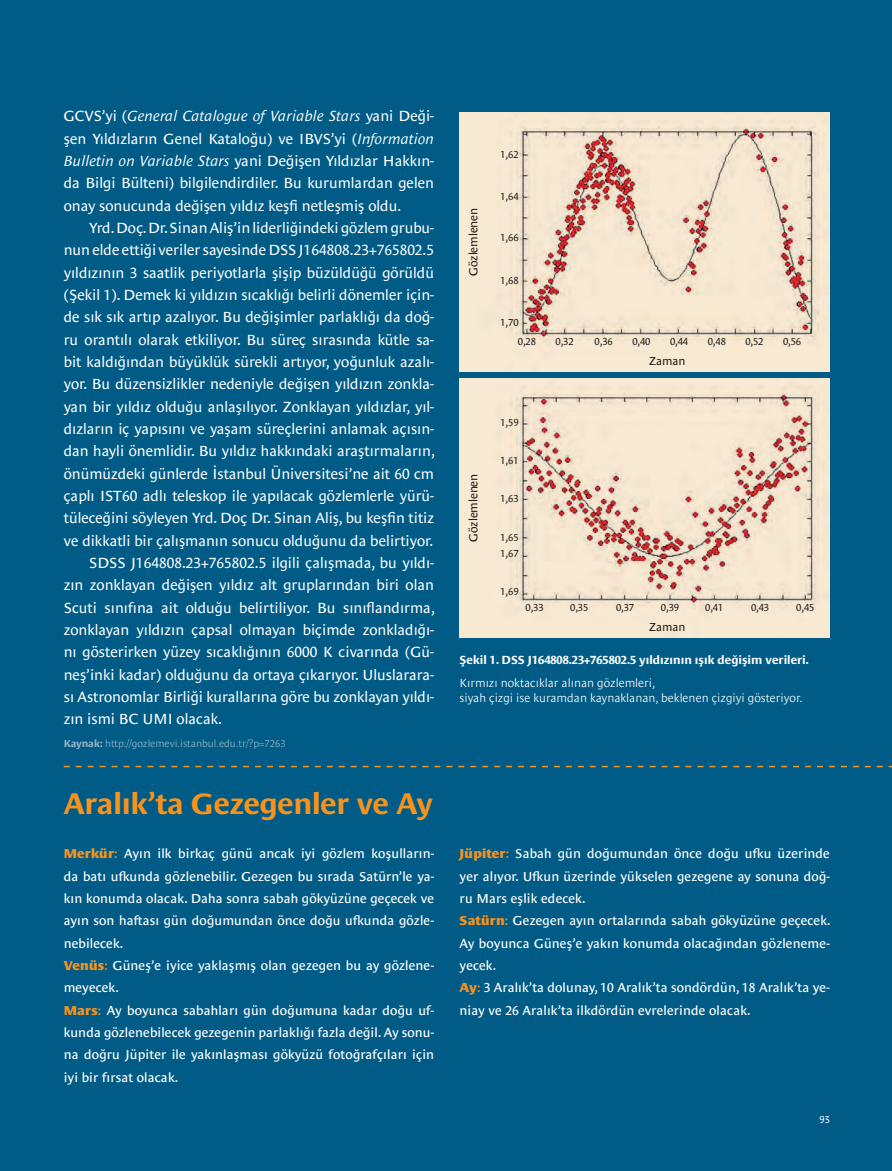
<style>
.page{position:relative;width:892px;height:1171px;background:#fff}
.page>*{position:absolute;margin:0;border:0;box-sizing:border-box;transform-origin:0 0}
.t1{font:700 30px "Le Monde Sans Pro";letter-spacing:-.005em;color:#f7931d}
.t2{font:15px/22.4px "Le Monde Sans Pro";color:#fff;text-align:justify}
.t3{font:13.2px/22.4px "Le Monde Sans Pro";letter-spacing:.01em;color:#fff}
.t4{font:300 12px/14.4px "Le Monde Sans Pro";color:#fff}
.t5{font:700 12px "Le Monde Sans Pro";color:#fff}
.t6{font:12px "Le Monde Sans Pro";letter-spacing:-.01em;color:#231f20}
.t7{font:11.85px "Le Monde Sans Pro";letter-spacing:-.01em;color:#231f20}
.t8{font:10.35px/16.4px "Le Monde Sans Pro";letter-spacing:-.01em;color:#231f20}
.t9{font:300 10.35px "Le Monde Sans Pro";color:#97b5c6}
.t10{font:10.35px "Le Monde Courrier Pro";color:#fff}
.s1{font-style:italic}
.s2{font-weight:700}
.s3{font-weight:700;font-stretch:expanded;color:#f7931d}
.s4{color:#f7931d}
</style>
<div class="page">
<div style="left:0;top:0;width:891px;height:1170px;background:#005c86"></div>
<svg style="left:64px;top:765px;width:827px;height:2px"></svg>
<img style="left:465px;top:112px;width:364px;height:259px">
<img style="left:465px;top:378px;width:364px;height:259px">
<p class="t2" style="left:64px;top:103px;width:371px">GCVS’yi (<span class="s1">General Catalogue of Variable Stars</span> yani Deği&shy;şen Yıldızların Genel Kataloğu) ve IBVS’yi (<span class="s1">Information Bulletin on Variable Stars</span> yani Değişen Yıldızlar Hakkın&shy;da Bilgi Bülteni) bilgilendirdiler. Bu kurumlardan gelen onay sonucunda değişen yıldız keşfi netleşmiş oldu.</p>
<p class="t2" style="left:89px;top:215px;width:346px">Yrd. Doç. Dr. Sinan Aliş’in liderliğindeki gözlem grubu-</p>
<p class="t2" style="left:64px;top:237px;width:371px">nun elde ettiği veriler sayesinde DSS J164808.23+765802.5</p>
<p class="t2" style="left:64px;top:259px;width:371px">yıldızının 3 saatlik periyotlarla şişip büzüldüğü görüldü</p>
<p class="t2" style="left:64px;top:282px;width:371px">(Şekil 1). Demek ki yıldızın sıcaklığı belirli dönemler için-</p>
<p class="t2" style="left:64px;top:304px;width:371px">de sık sık artıp azalıyor. Bu değişimler parlaklığı da doğ-</p>
<p class="t2" style="left:64px;top:326px;width:371px">ru orantılı olarak etkiliyor. Bu süreç sırasında kütle sa-</p>
<p class="t2" style="left:64px;top:349px;width:371px">bit kaldığından büyüklük sürekli artıyor, yoğunluk azalı-</p>
<p class="t2" style="left:64px;top:371px;width:371px">yor. Bu düzensizlikler nedeniyle değişen yıldızın zonkla-</p>
<p class="t2" style="left:64px;top:393px;width:371px">yan bir yıldız olduğu anlaşılıyor. Zonklayan yıldızlar, yıl-</p>
<p class="t2" style="left:64px;top:416px;width:371px">dızların iç yapısını ve yaşam süreçlerini anlamak açısın-</p>
<p class="t2" style="left:64px;top:438px;width:372px">dan hayli önemlidir. Bu yıldız hakkındaki araştırmaların,</p>
<p class="t2" style="left:64px;top:460px;width:371px">önümüzdeki günlerde İstanbul Üniversitesi’ne ait 60 cm</p>
<p class="t2" style="left:64px;top:483px;width:371px">çaplı IST60 adlı teleskop ile yapılacak gözlemlerle yürü-</p>
<p class="t2" style="left:64px;top:505px;width:371px">tüleceğini söyleyen Yrd. Doç Dr. Sinan Aliş, bu keşfin titiz</p>
<p class="t2" style="left:64px;top:527px;width:371px">ve dikkatli bir çalışmanın sonucu olduğunu da belirtiyor.</p>
<p class="t2" style="left:89px;top:549px;width:346px">SDSS J164808.23+765802.5 ilgili çalışmada, bu yıldı-</p>
<p class="t2" style="left:64px;top:572px;width:371px">zın zonklayan değişen yıldız alt gruplarından biri olan</p>
<p class="t2" style="left:64px;top:594px;width:372px">Scuti sınıfına ait olduğu belirtiliyor. Bu sınıflandırma,</p>
<p class="t2" style="left:64px;top:616px;width:371px">zonklayan yıldızın çapsal olmayan biçimde zonkladığı-</p>
<p class="t2" style="left:64px;top:639px;width:371px">nı gösterirken yüzey sıcaklığının 6000 K civarında (Gü-</p>
<p class="t2" style="left:64px;top:661px;width:371px">neş’inki kadar) olduğunu da ortaya çıkarıyor. Uluslarara-</p>
<p class="t2" style="left:64px;top:683px;width:371px">sı Astronomlar Birliği kurallarına göre bu zonklayan yıldı-</p>
<p class="t2" style="left:64px;top:706px;width:160px">zın ismi BC UMI olacak.</p>
<p class="t9" style="left:64px;top:734px;width:223px"><span class="s2">Kaynak:</span> http://gozlemevi.istanbul.edu.tr/?p=7263</p>
<h1 class="t1" style="left:64px;top:780px;width:370px">Aralık’ta Gezegenler ve Ay</h1>
<p class="t6" style="left:463px;top:276px;width:70px;rotate:-90deg">Gözlemlenen</p>
<p class="t6" style="left:463px;top:541px;width:70px;rotate:-90deg">Gözlemlenen</p>
<p class="t8" style="left:500px;top:145px;width:20px">1,62</p>
<p class="t8" style="left:500px;top:187px;width:20px">1,64</p>
<p class="t8" style="left:500px;top:228px;width:20px">1,66</p>
<p class="t8" style="left:500px;top:271px;width:20px">1,68</p>
<p class="t8" style="left:500px;top:313px;width:20px">1,70</p>
<p class="t8" style="left:517px;top:332px;width:20px">0,28</p>
<p class="t8" style="left:555px;top:332px;width:20px">0,32</p>
<p class="t8" style="left:594px;top:332px;width:20px">0,36</p>
<p class="t8" style="left:632px;top:332px;width:20px">0,40</p>
<p class="t8" style="left:669px;top:332px;width:20px">0,44</p>
<p class="t8" style="left:707px;top:332px;width:20px">0,48</p>
<p class="t8" style="left:745px;top:332px;width:20px">0,52</p>
<p class="t8" style="left:782px;top:332px;width:20px">0,56</p>
<p class="t8" style="left:500px;top:413px;width:20px">1,59</p>
<p class="t8" style="left:500px;top:451px;width:20px">1,61</p>
<p class="t8" style="left:500px;top:488px;width:20px">1,63</p>
<p class="t8" style="left:500px;top:528px;width:20px">1,65<br>1,67</p>
<p class="t8" style="left:500px;top:581px;width:20px">1,69</p>
<p class="t7" style="left:649px;top:351px;width:38px">Zaman</p>
<p class="t8" style="left:525px;top:597px;width:20px">0,33</p>
<p class="t8" style="left:570px;top:597px;width:20px">0,35</p>
<p class="t8" style="left:615px;top:597px;width:20px">0,37</p>
<p class="t8" style="left:660px;top:597px;width:20px">0,39</p>
<p class="t8" style="left:704px;top:597px;width:20px">0,41</p>
<p class="t8" style="left:750px;top:597px;width:20px">0,43</p>
<p class="t8" style="left:795px;top:597px;width:20px">0,45</p>
<p class="t7" style="left:649px;top:617px;width:38px">Zaman</p>
<p class="t5" style="left:459px;top:650px;width:350px">Şekil 1. DSS J164808.23+765802.5 yıldızının ışık değişim verileri.</p>
<p class="t4" style="left:459px;top:674px;width:344px">Kırmızı noktacıklar alınan gözlemleri,<br>siyah çizgi ise kuramdan kaynaklanan, beklenen çizgiyi gösteriyor.</p>
<p class="t3" style="left:64px;top:840px;width:371px"><span class="s3">Merkür</span><span class="s4">:</span> Ayın ilk birkaç günü ancak iyi gözlem koşulların&shy;da batı ufkunda gözlenebilir. Gezegen bu sırada Satürn’le ya&shy;kın konumda olacak. Daha sonra sabah gökyüzüne geçecek ve ayın son haftası gün doğumundan önce doğu ufkunda gözle&shy;nebilecek.<br><span class="s3">Venüs</span><span class="s4">:</span> Güneş’e iyice yaklaşmış olan gezegen bu ay gözlene&shy;meyecek.<br><span class="s3">Mars</span><span class="s4">:</span> Ay boyunca sabahları gün doğumuna kadar doğu uf&shy;kunda gözlenebilecek gezegenin parlaklığı fazla değil. Ay sonu&shy;na doğru Jüpiter ile yakınlaşması gökyüzü fotoğrafçıları için iyi bir fırsat olacak.</p>
<p class="t3" style="left:459px;top:840px;width:372px"><span class="s3">Jüpiter</span><span class="s4">:</span> Sabah gün doğumundan önce doğu ufku üzerinde yer alıyor. Ufkun üzerinde yükselen gezegene ay sonuna doğ&shy;ru Mars eşlik edecek.<br><span class="s3">Satürn</span><span class="s4">:</span> Gezegen ayın ortalarında sabah gökyüzüne geçecek.<br>Ay boyunca Güneş’e yakın konumda olacağından gözleneme&shy;yecek.<br><span class="s3">Ay</span><span class="s4">:</span> 3 Aralık’ta dolunay, 10 Aralık’ta sondördün, 18 Aralık’ta ye&shy;niay ve 26 Aralık’ta ilkdördün evrelerinde olacak.</p>
<p class="t10" style="left:818px;top:1110px;width:12px">93</p>
</div>
